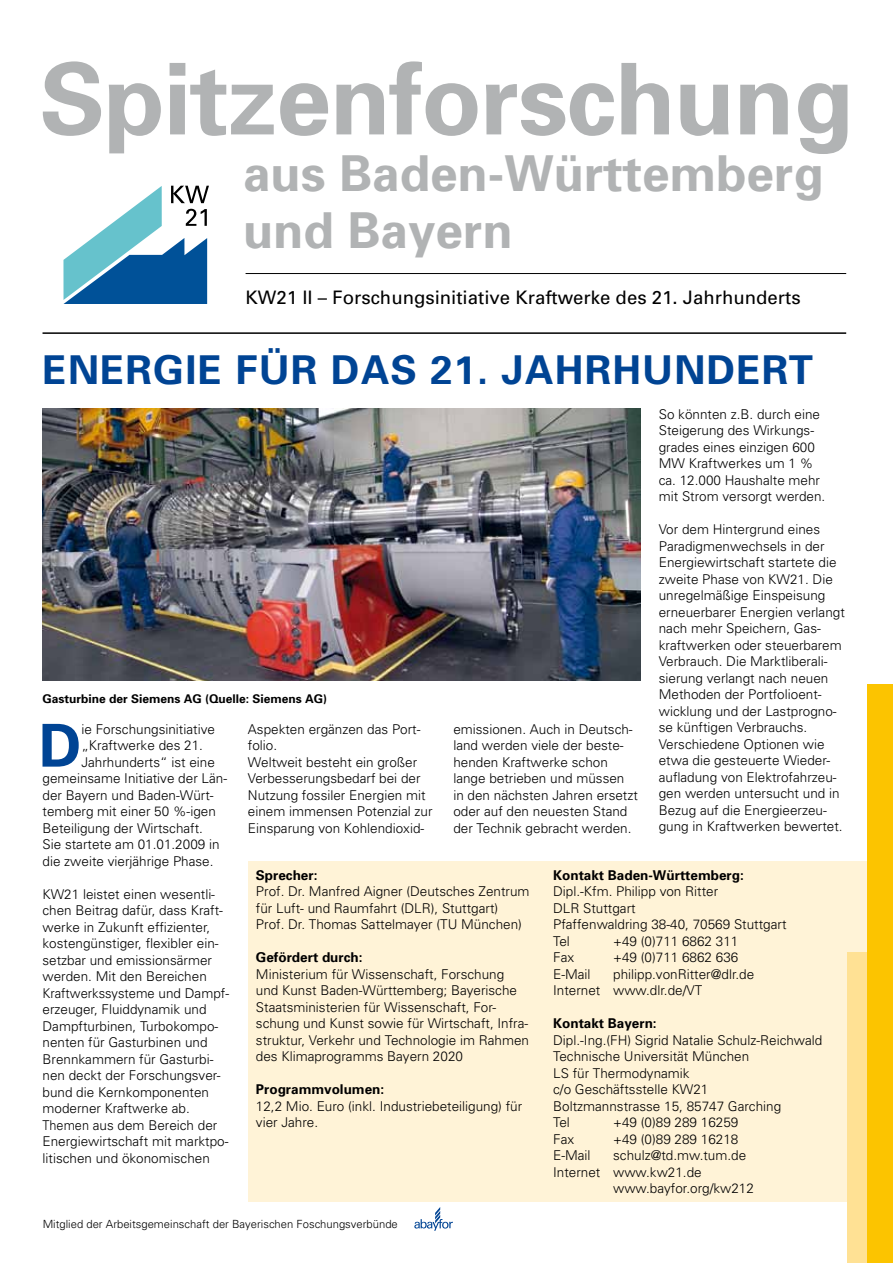
<style>
.page{position:relative;width:893px;height:1263px;background:#fff}
.page>*{position:absolute;margin:0;border:0;box-sizing:border-box;transform-origin:0 0}
.t1{font:700 99px "Univers";letter-spacing:-.01em;color:#b1b3b4}
.t2{font:700 59.25px "Univers";color:#004494}
.t3{font:700 49.5px/57px "Univers";color:#b1b3b4}
.t4{font:700 39.75px "Univers";letter-spacing:.03em;color:#004494}
.t5{font:18.6px "Univers";color:#000}
.t6{font:300 13.5px/16.5px "Univers";color:#000}
.t7{font:700 13.5px "Univers";color:#000}
.t8{font:700 12px "Univers";color:#000}
.t9{font:300 11.25px "Univers";color:#000}
</style>
<div class="page">
<hr style="left:43px;top:332px;width:803px;height:2px;background:#000">
<hr style="left:246px;top:273px;width:600px;height:1px;background:#000">
<img style="left:43px;top:408px;width:598px;height:272px">
<div style="left:248px;top:861px;width:627px;height:341px;background:#fff3d7"></div>
<div style="left:847px;top:953px;width:40px;height:310px;background:#ffe194"></div>
<div style="left:867px;top:685px;width:26px;height:578px;background:#fcc400"></div>
<svg style="left:414px;top:1207px;width:39px;height:24px"></svg>
<svg style="left:63px;top:186px;width:146px;height:118px"></svg>
<h1 class="t1" style="left:39px;top:40px;width:816px">Spitzenforschung</h1>
<h3 class="t3" style="left:243px;top:145px;width:582px">aus Baden-Württemberg und Bayern</h3>
<h3 class="t5" style="left:246px;top:286px;width:557px">KW21 II – Forschungsinitiative Kraftwerke des 21. Jahrhunderts</h3>
<h3 class="t4" style="left:43px;top:346px;width:772px">ENERGIE FÜR DAS 21. JAHRHUNDERT</h3>
<p class="t6" style="left:659px;top:406px;width:168px">So könnten z.B. durch eine<br>Steigerung des Wirkungs&shy;grades eines einzigen 600<br>MW Kraftwerkes um 1 % ca. 12.000 Haushalte mehr mit Strom versorgt werden.</p>
<p class="t6" style="left:659px;top:521px;width:188px">Vor dem Hintergrund eines<br>Paradigmenwechsels in der<br>Energiewirtschaft startete die zweite Phase von KW21. Die unregelmäßige Einspeisung erneuerbarer Energien verlangt nach mehr Speichern, Gas&shy;kraftwerken oder steuerbarem<br>Verbrauch. Die Marktliberali&shy;sierung verlangt nach neuen<br>Methoden der Portfolioent&shy;wicklung und der Lastprogno&shy;se künftigen Verbrauchs.<br>Verschiedene Optionen wie etwa die gesteuerte Wieder&shy;aufladung von Elektrofahrzeu&shy;gen werden untersucht und in<br>Bezug auf die Energieerzeu&shy;gung in Kraftwerken bewertet.</p>
<p class="t8" style="left:43px;top:691px;width:286px">Gasturbine der Siemens AG (Quelle: Siemens AG)</p>
<h2 class="t2" style="left:39px;top:710px;width:44px">D</h2>
<p class="t6" style="left:81px;top:721px;width:135px">ie Forschungsinitiative</p>
<p class="t6" style="left:248px;top:721px;width:186px">Aspekten ergänzen das Port&shy;folio.<br>Weltweit besteht ein großer<br>Verbesserungsbedarf bei der<br>Nutzung fossiler Energien mit einem immensen Potenzial zur<br>Einsparung von Kohlendioxid-</p>
<p class="t6" style="left:453px;top:720px;width:186px">emissionen. Auch in Deutsch&shy;land werden viele der beste&shy;henden Kraftwerke schon lange betrieben und müssen in den nächsten Jahren ersetzt oder auf den neuesten Stand der Technik gebracht werden.</p>
<p class="t6" style="left:81px;top:737px;width:123px">„Kraftwerke des 21.</p>
<p class="t6" style="left:81px;top:754px;width:135px">Jahrhunderts“ ist eine</p>
<p class="t6" style="left:43px;top:770px;width:186px">gemeinsame Initiative der Län-</p>
<p class="t6" style="left:43px;top:787px;width:173px">der Bayern und Baden-Würt-</p>
<p class="t6" style="left:43px;top:803px;width:175px">temberg mit einer 50 %-igen</p>
<p class="t6" style="left:43px;top:819px;width:162px">Beteiligung der Wirtschaft.</p>
<p class="t6" style="left:43px;top:836px;width:179px">Sie startete am 01.01.2009 in</p>
<p class="t6" style="left:43px;top:852px;width:173px">die zweite vierjährige Phase.</p>
<p class="t6" style="left:43px;top:885px;width:188px">KW21 leistet einen wesentli&shy;chen Beitrag dafür, dass Kraft&shy;werke in Zukunft effizienter, kostengünstiger, flexibler ein&shy;setzbar und emissionsärmer werden. Mit den Bereichen<br>Kraftwerkssysteme und Dampf&shy;erzeuger, Fluiddynamik und<br>Dampfturbinen, Turbokompo&shy;nenten für Gasturbinen und<br>Brennkammern für Gasturbi&shy;nen deckt der Forschungsver&shy;bund die Kernkomponenten moderner Kraftwerke ab.<br>Themen aus dem Bereich der<br>Energiewirtschaft mit marktpo&shy;litischen und ökonomischen</p>
<p class="t7" style="left:256px;top:867px;width:63px">Sprecher:</p>
<p class="t6" style="left:256px;top:883px;width:275px">Prof. Dr. Manfred Aigner (Deutsches Zentrum für Luft- und Raumfahrt (DLR), Stuttgart)<br>Prof. Dr. Thomas Sattelmayer (TU München)</p>
<p class="t7" style="left:256px;top:949px;width:108px">Gefördert durch:</p>
<p class="t6" style="left:256px;top:966px;width:275px">Ministerium für Wissenschaft, Forschung und Kunst Baden-Württemberg; Bayerische Staatsministerien für Wissenschaft, For&shy;schung und Kunst sowie für Wirtschaft, Infra&shy;struktur, Verkehr und Technologie im Rahmen des Klimaprogramms Bayern 2020</p>
<p class="t7" style="left:256px;top:1081px;width:130px">Programmvolumen:</p>
<p class="t6" style="left:256px;top:1098px;width:268px">12,2 Mio. Euro (inkl. Industriebeteiligung) für vier Jahre.</p>
<p class="t7" style="left:553px;top:867px;width:192px">Kontakt Baden-Württemberg:</p>
<p class="t6" style="left:553px;top:883px;width:235px">Dipl.-Kfm. Philipp von Ritter<br>DLR Stuttgart<br>Pfaffenwaldring 38-40, 70569 Stuttgart<br>Tel</p>
<p class="t6" style="left:613px;top:933px;width:127px">+49 (0)711 6862 311</p>
<p class="t6" style="left:553px;top:949px;width:23px">Fax</p>
<p class="t6" style="left:613px;top:949px;width:127px">+49 (0)711 6862 636</p>
<p class="t6" style="left:553px;top:966px;width:39px">E-Mail</p>
<p class="t6" style="left:553px;top:966px;width:203px;text-indent:60px">philipp.vonRitter@dlr.de<br>Internet www.dlr.de/VT</p>
<p class="t7" style="left:553px;top:1015px;width:105px">Kontakt Bayern:</p>
<p class="t6" style="left:553px;top:1032px;width:271px">Dipl.-Ing.(FH) Sigrid Natalie Schulz-Reichwald<br>Technische Universität München<br>LS für Thermodynamik<br>c/o Geschäftsstelle KW21<br>Boltzmannstrasse 15, 85747 Garching<br>Tel</p>
<p class="t6" style="left:613px;top:1114px;width:127px">+49 (0)89 289 16259</p>
<p class="t6" style="left:553px;top:1131px;width:23px">Fax</p>
<p class="t6" style="left:613px;top:1131px;width:127px">+49 (0)89 289 16218</p>
<p class="t6" style="left:553px;top:1147px;width:39px">E-Mail</p>
<p class="t6" style="left:613px;top:1147px;width:135px">schulz@td.mw.tum.de</p>
<p class="t6" style="left:553px;top:1164px;width:150px">Internet www.kw21.de</p>
<p class="t6" style="left:613px;top:1180px;width:142px">www.bayfor.org/kw212</p>
<p class="t9" style="left:43px;top:1217px;width:357px">Mitglied der Arbeitsgemeinschaft der Bayerischen Foschungsverbünde</p>
</div>
